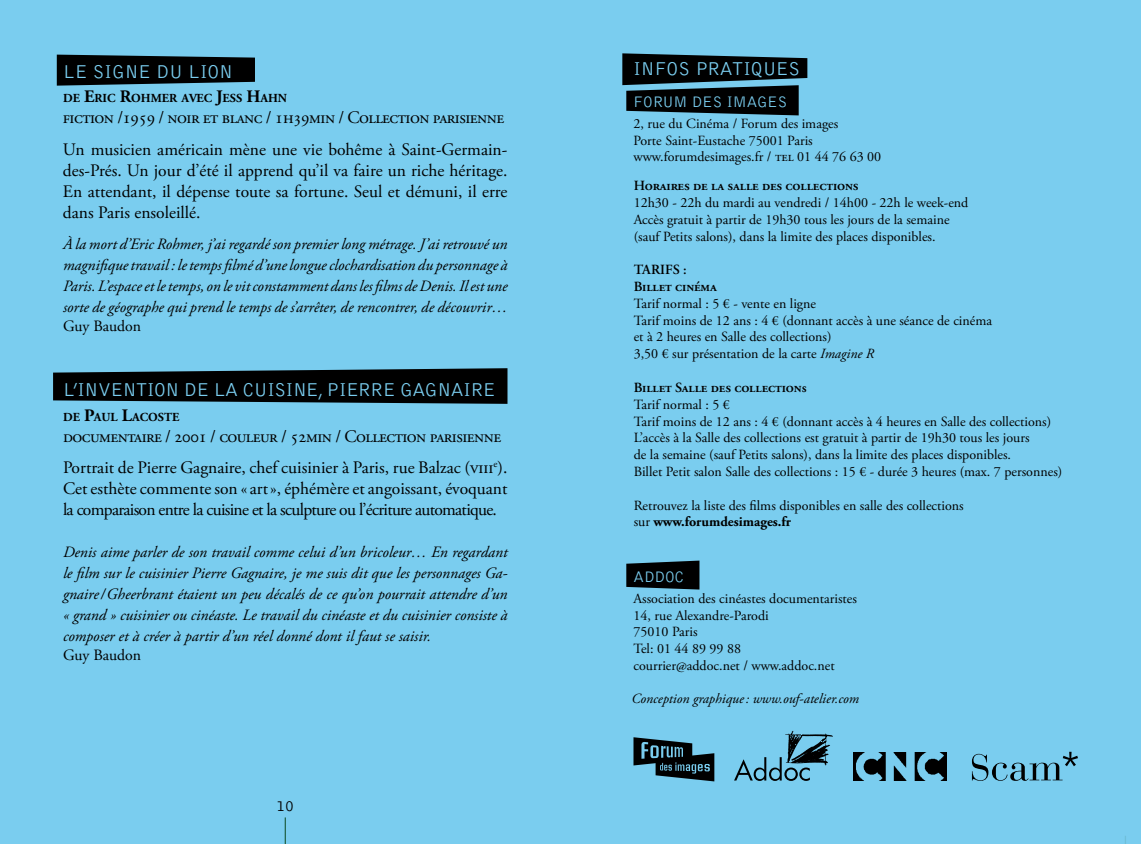
<style>
.page{position:relative;width:1141px;height:844px;background:#fff}
.page>*{position:absolute;margin:0;border:0;box-sizing:border-box;transform-origin:0 0}
.t1{font:300 19.25px "Bell Gothic";letter-spacing:-.02em;color:#7acdef}
.t2{font:300 19.25px "Bell Gothic";color:#7acdef}
.t3{font:17.5px/31.5px "Adobe Garamond Pro";letter-spacing:-.03em;color:#000}
.t4{font:17.5px/21px "Adobe Garamond Pro";color:#000}
.t5{font:italic 15.75px/21px "Adobe Garamond Pro";color:#000;text-align:justify}
.t6{font:300 15.75px "Bell Gothic";color:#7acdef}
.t7{font:15.75px "Adobe Garamond Pro";letter-spacing:-.01em;color:#000}
.t8{font:300 15.75px "Bell Gothic";color:#000}
.t9{font:14px/16.8px "Adobe Garamond Pro";color:#000}
.t10{font:600 14px/16.8px "Adobe Garamond Pro";letter-spacing:-.01em;color:#000}
.t11{font:italic 14px "Adobe Garamond Pro";color:#000}
.t12{font:700 12.25px "Adobe Garamond Pro";color:#000}
.s1{font-size:17.5px}
.s2{font-style:italic}
.s3{font-weight:700}
</style>
<div class="page">
<div style="left:0;top:0;width:1141px;height:843px;background:#7acdef"></div>
<svg style="left:285px;top:817px;width:1px;height:26px"></svg>
<svg style="left:53px;top:368px;width:454px;height:36px;background:#0e181c"></svg>
<svg style="left:57px;top:55px;width:198px;height:31px;background:#0d161a"></svg>
<svg style="left:626px;top:560px;width:73px;height:29px;background:#0d1519"></svg>
<svg style="left:622px;top:53px;width:185px;height:62px"></svg>
<svg style="left:972px;top:751px;width:106px;height:29px"></svg>
<img style="left:854px;top:752px;width:92px;height:28px">
<svg style="left:633px;top:737px;width:81px;height:44px"></svg>
<svg style="left:734px;top:730px;width:99px;height:50px"></svg>
<h1 class="t2" style="left:63px;top:61px;width:172px">LE SIGNE DU LION</h1>
<p class="t12" style="left:63px;top:91px;width:226px">DE <span class="s1">E</span>RIC <span class="s1">R</span>OHMER AVEC <span class="s1">J</span>ESS <span class="s1">H</span>AHN</p>
<p class="t3" style="left:63px;top:102px;width:446px">fiction /1959 / noir et blanc / 1h39min / Collection parisienne<br>Un musicien américain mène une vie bohême à Saint-Germain-</p>
<p class="t3" style="left:63px;top:160px;width:446px;line-height:21px;text-align:justify">des-Prés. Un jour d’été il apprend qu’il va faire un riche héritage.<br>En attendant, il dépense toute sa fortune. Seul et démuni, il erre dans Paris ensoleillé.</p>
<p class="t5" style="left:63px;top:234px;width:446px">À la mort d’Eric Rohmer, j’ai regardé son premier long métrage. J’ai retrouvé un magnifique travail : le temps filmé d’une longue clochardisation du personnage à Paris. L’espace et le temps, on le vit constamment dans les films de Denis. Il est une sorte de géographe qui prend le temps de s’arrêter, de rencontrer, de découvrir…</p>
<p class="t7" style="left:63px;top:316px;width:80px">Guy Baudon</p>
<h1 class="t1" style="left:63px;top:379px;width:434px">L’INVENTION DE LA CUISINE, PIERRE GAGNAIRE</h1>
<p class="t12" style="left:63px;top:409px;width:118px">DE <span class="s1">P</span>AUL <span class="s1">L</span>ACOSTE</p>
<p class="t3" style="left:63px;top:421px;width:446px">documentaire / 2001 / couleur / 52min / Collection parisienne<br>Portrait de Pierre Gagnaire, chef cuisinier à Paris, rue Balzac (viii<sup>e</sup>).</p>
<p class="t4" style="left:63px;top:479px;width:446px">Cet esthète commente son « art», éphémère et angoissant, évoquant la comparaison entre la cuisine et la sculpture ou l’écriture automatique.</p>
<p class="t5" style="left:63px;top:542px;width:446px">Denis aime parler de son travail comme celui d’un bricoleur… En regardant le film sur le cuisinier Pierre Gagnaire, je me suis dit que les personnages Ga&shy;gnaire/Gheerbrant étaient un peu décalés de ce qu’on pourrait attendre d’un « grand » cuisinier ou cinéaste. Le travail du cinéaste et du cuisinier consiste à composer et à créer à partir d’un réel donné dont il faut se saisir.</p>
<p class="t7" style="left:63px;top:645px;width:80px">Guy Baudon</p>
<p class="t8" style="left:276px;top:797px;width:19px">10</p>
<h1 class="t1" style="left:633px;top:59px;width:75px">INFOS PRATIQUES</h1>
<p class="t6" style="left:633px;top:93px;width:155px">FORUM DES IMAGES</p>
<p class="t9" style="left:633px;top:115px;width:249px">2, rue du Cinéma / Forum des images<br>Porte Saint-Eustache 75001 Paris www.forumdesimages.fr / tel 01 44 76 63 00</p>
<p class="t10" style="left:634px;top:177px;width:227px">Horaires de la salle des collections</p>
<p class="t9" style="left:634px;top:194px;width:336px">12h30 - 22h du mardi au vendredi / 14h00 - 22h le week-end<br>Accès gratuit à partir de 19h30 tous les jours de la semaine (sauf Petits salons), dans la limite des places disponibles.</p>
<p class="t10" style="left:634px;top:261px;width:85px">Tarifs :<br>Billet cinéma</p>
<p class="t9" style="left:634px;top:295px;width:360px">Tarif normal : 5 € - vente en ligne<br>Tarif moins de 12 ans : 4 € (donnant accès à une séance de cinéma et à 2 heures en Salle des collections)<br>3,50 € sur présentation de la carte <span class="s2">Imagine R</span></p>
<p class="t10" style="left:634px;top:379px;width:174px">Billet Salle des collections</p>
<p class="t9" style="left:634px;top:396px;width:430px">Tarif normal : 5 €<br>Tarif moins de 12 ans : 4 € (donnant accès à 4 heures en Salle des collections)<br>L’accès à la Salle des collections est gratuit à partir de 19h30 tous les jours<br>de la semaine (sauf Petits salons), dans la limite des places disponibles.<br>Billet Petit salon Salle des collections : 15 € - durée 3 heures (max. 7 personnes)</p>
<p class="t9" style="left:634px;top:497px;width:331px">Retrouvez la liste des films disponibles en salle des collections sur <span class="s3">www.forumdesimages.fr</span></p>
<p class="t6" style="left:633px;top:568px;width:52px">ADDOC</p>
<p class="t9" style="left:633px;top:590px;width:225px">Association des cinéastes documentaristes<br>14, rue Alexandre-Parodi<br>75010 Paris<br>Tel: 01 44 89 99 88<br>courrier@addoc.net / www.addoc.net</p>
<p class="t11" style="left:631px;top:689px;width:229px">Conception graphique: www.ouf-atelier.com</p>
</div>
